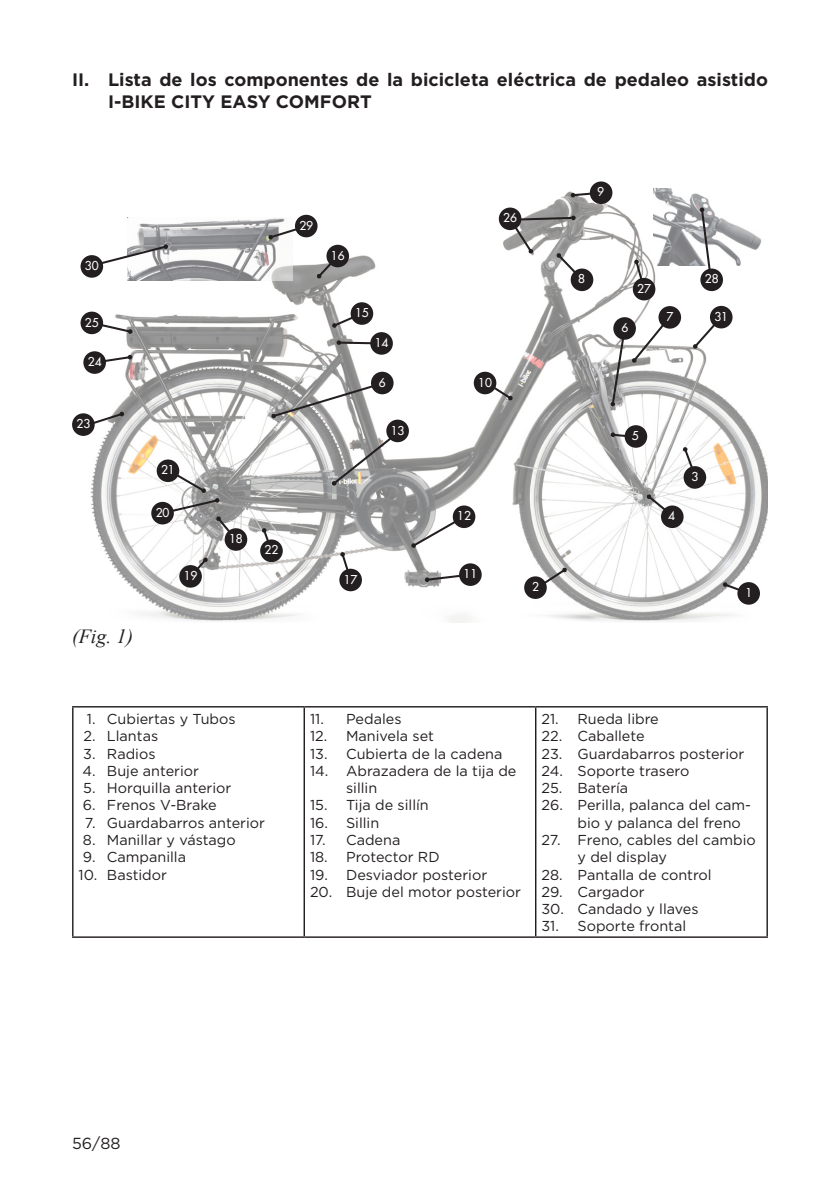
<style>
.page{position:relative;width:840px;height:1191px;background:#fff}
.page>*{position:absolute;margin:0;border:0;box-sizing:border-box;transform-origin:0 0}
.t1{font:italic 20px "Times New Roman";color:#231f20}
.t2{font:700 18px/21.6px "Gotham";color:#231f20}
.t3{font:16px "Gotham";color:#231f20}
.t4{font:14.4px/17.2px "Gotham";color:#231f20}
.t5{font:500 12px "Futura PRO";color:#fff}
</style>
<div class="page">
<img style="left:85px;top:191px;width:682px;height:431px">
<img style="left:127px;top:218px;width:165px;height:62px">
<img style="left:653px;top:188px;width:109px;height:78px">
<svg style="left:90px;top:244px;width:78px;height:24px"></svg>
<svg style="left:316px;top:253px;width:24px;height:26px"></svg>
<svg style="left:482px;top:379px;width:31px;height:22px"></svg>
<svg style="left:160px;top:467px;width:79px;height:75px"></svg>
<svg style="left:261px;top:527px;width:13px;height:18px"></svg>
<svg style="left:189px;top:557px;width:19px;height:20px"></svg>
<svg style="left:336px;top:340px;width:34px;height:5px"></svg>
<svg style="left:410px;top:514px;width:56px;height:34px"></svg>
<svg style="left:340px;top:552px;width:13px;height:23px"></svg>
<svg style="left:533px;top:567px;width:34px;height:24px"></svg>
<svg style="left:722px;top:582px;width:23px;height:14px"></svg>
<svg style="left:104px;top:355px;width:28px;height:10px"></svg>
<svg style="left:85px;top:411px;width:39px;height:17px"></svg>
<svg style="left:331px;top:311px;width:33px;height:17px"></svg>
<svg style="left:610px;top:314px;width:62px;height:92px"></svg>
<svg style="left:645px;top:494px;width:30px;height:25px"></svg>
<svg style="left:682px;top:447px;width:14px;height:30px"></svg>
<svg style="left:570px;top:191px;width:20px;height:7px"></svg>
<svg style="left:699px;top:207px;width:14px;height:76px"></svg>
<svg style="left:633px;top:259px;width:13px;height:25px"></svg>
<svg style="left:331px;top:429px;width:70px;height:57px"></svg>
<svg style="left:424px;top:572px;width:37px;height:10px"></svg>
<svg style="left:610px;top:432px;width:15px;height:7px"></svg>
<svg style="left:692px;top:314px;width:31px;height:35px"></svg>
<svg style="left:507px;top:215px;width:77px;height:67px"></svg>
<svg style="left:95px;top:320px;width:38px;height:14px"></svg>
<svg style="left:268px;top:223px;width:41px;height:17px"></svg>
<svg style="left:271px;top:381px;width:112px;height:37px"></svg>
<div style="left:326px;top:245px;width:23px;height:22px;background:#231f20;border-radius:50%"></div>
<div style="left:295px;top:215px;width:22px;height:22px;background:#231f20;border-radius:50%"></div>
<div style="left:350px;top:302px;width:23px;height:23px;background:#231f20;border-radius:50%"></div>
<div style="left:370px;top:332px;width:22px;height:23px;background:#231f20;border-radius:50%"></div>
<div style="left:72px;top:413px;width:23px;height:23px;background:#231f20;border-radius:50%"></div>
<div style="left:473px;top:372px;width:23px;height:22px;background:#231f20;border-radius:50%"></div>
<div style="left:613px;top:317px;width:22px;height:23px;background:#231f20;border-radius:50%"></div>
<div style="left:371px;top:372px;width:22px;height:22px;background:#231f20;border-radius:50%"></div>
<div style="left:709px;top:306px;width:23px;height:22px;background:#231f20;border-radius:50%"></div>
<div style="left:700px;top:268px;width:22px;height:23px;background:#231f20;border-radius:50%"></div>
<div style="left:498px;top:207px;width:23px;height:23px;background:#231f20;border-radius:50%"></div>
<div style="left:570px;top:268px;width:23px;height:23px;background:#231f20;border-radius:50%"></div>
<div style="left:632px;top:278px;width:23px;height:22px;background:#231f20;border-radius:50%"></div>
<div style="left:658px;top:306px;width:22px;height:23px;background:#231f20;border-radius:50%"></div>
<div style="left:589px;top:181px;width:23px;height:23px;background:#231f20;border-radius:50%"></div>
<div style="left:624px;top:425px;width:22px;height:23px;background:#231f20;border-radius:50%"></div>
<div style="left:683px;top:466px;width:22px;height:23px;background:#231f20;border-radius:50%"></div>
<div style="left:660px;top:505px;width:23px;height:23px;background:#231f20;border-radius:50%"></div>
<div style="left:151px;top:502px;width:23px;height:22px;background:#231f20;border-radius:50%"></div>
<div style="left:524px;top:576px;width:22px;height:23px;background:#231f20;border-radius:50%"></div>
<div style="left:459px;top:563px;width:22px;height:23px;background:#231f20;border-radius:50%"></div>
<div style="left:452px;top:505px;width:23px;height:23px;background:#231f20;border-radius:50%"></div>
<div style="left:179px;top:565px;width:23px;height:22px;background:#231f20;border-radius:50%"></div>
<div style="left:386px;top:419px;width:22px;height:23px;background:#231f20;border-radius:50%"></div>
<div style="left:339px;top:569px;width:23px;height:22px;background:#231f20;border-radius:50%"></div>
<div style="left:737px;top:582px;width:22px;height:22px;background:#231f20;border-radius:50%"></div>
<div style="left:260px;top:539px;width:22px;height:23px;background:#231f20;border-radius:50%"></div>
<div style="left:224px;top:528px;width:23px;height:23px;background:#231f20;border-radius:50%"></div>
<div style="left:157px;top:459px;width:22px;height:23px;background:#231f20;border-radius:50%"></div>
<div style="left:83px;top:351px;width:23px;height:23px;background:#231f20;border-radius:50%"></div>
<div style="left:80px;top:312px;width:23px;height:22px;background:#231f20;border-radius:50%"></div>
<div style="left:80px;top:255px;width:23px;height:23px;background:#231f20;border-radius:50%"></div>
<hr style="left:72px;top:706px;width:232px;height:1px;background:#231f20">
<hr style="left:72px;top:707px;width:1px;height:229px;background:#231f20">
<hr style="left:304px;top:706px;width:231px;height:1px;background:#231f20">
<hr style="left:303px;top:707px;width:2px;height:229px;background:#231f20">
<hr style="left:535px;top:706px;width:232px;height:1px;background:#231f20">
<hr style="left:534px;top:707px;width:2px;height:229px;background:#231f20">
<hr style="left:766px;top:707px;width:1px;height:229px;background:#231f20">
<hr style="left:72px;top:936px;width:232px;height:2px;background:#231f20">
<hr style="left:304px;top:936px;width:231px;height:2px;background:#231f20">
<hr style="left:535px;top:936px;width:232px;height:2px;background:#231f20">
<p class="t2" style="left:108px;top:69px;width:661px;text-indent:-36px">II. Lista de los componentes de la bicicleta eléctrica de pedaleo asistido<br>I-BIKE CITY EASY COMFORT</p>
<p class="t5" style="left:85px;top:258px;width:15px">30</p>
<p class="t5" style="left:85px;top:314px;width:15px">25</p>
<p class="t5" style="left:88px;top:354px;width:15px">24</p>
<p class="t5" style="left:76px;top:416px;width:15px">23</p>
<p class="t1" style="left:72px;top:623px;width:63px">(Fig. 1)</p>
<p class="t5" style="left:161px;top:462px;width:15px">21</p>
<p class="t5" style="left:155px;top:505px;width:15px">20</p>
<p class="t5" style="left:183px;top:568px;width:15px">19</p>
<p class="t5" style="left:299px;top:218px;width:15px">29</p>
<p class="t5" style="left:331px;top:248px;width:15px">16</p>
<p class="t5" style="left:355px;top:305px;width:15px">15</p>
<p class="t5" style="left:374px;top:335px;width:15px">14</p>
<p class="t5" style="left:379px;top:375px;width:8px">6</p>
<p class="t5" style="left:390px;top:422px;width:15px">13</p>
<p class="t5" style="left:229px;top:531px;width:15px">18</p>
<p class="t5" style="left:264px;top:542px;width:15px">22</p>
<p class="t5" style="left:343px;top:571px;width:15px">17</p>
<p class="t5" style="left:503px;top:210px;width:15px">26</p>
<p class="t5" style="left:478px;top:375px;width:15px">10</p>
<p class="t5" style="left:457px;top:508px;width:15px">12</p>
<p class="t5" style="left:463px;top:566px;width:15px">11</p>
<p class="t5" style="left:532px;top:579px;width:8px">2</p>
<p class="t5" style="left:596px;top:184px;width:8px">9</p>
<p class="t5" style="left:577px;top:271px;width:8px">8</p>
<p class="t5" style="left:636px;top:281px;width:15px">27</p>
<p class="t5" style="left:621px;top:320px;width:8px">6</p>
<p class="t5" style="left:666px;top:309px;width:8px">7</p>
<p class="t5" style="left:704px;top:271px;width:15px">28</p>
<p class="t5" style="left:714px;top:309px;width:15px">31</p>
<p class="t5" style="left:631px;top:428px;width:8px">5</p>
<p class="t5" style="left:668px;top:508px;width:8px">4</p>
<p class="t5" style="left:691px;top:469px;width:8px">3</p>
<p class="t5" style="left:745px;top:585px;width:8px">1</p>
<p class="t4" style="left:87px;top:710px;width:150px">1. Cubiertas y Tubos</p>
<p class="t4" style="left:83px;top:727px;width:76px">2. Llantas</p>
<p class="t4" style="left:83px;top:744px;width:74px">3. Radios</p>
<p class="t4" style="left:82px;top:762px;width:118px">4. Buje anterior</p>
<p class="t4" style="left:83px;top:779px;width:149px">5. Horquilla anterior</p>
<p class="t4" style="left:83px;top:796px;width:135px">6. Frenos V-Brake</p>
<p class="t4" style="left:85px;top:813px;width:181px">7. Guardabarros anterior</p>
<p class="t4" style="left:83px;top:831px;width:154px">8. Manillar y vástago</p>
<p class="t4" style="left:83px;top:848px;width:105px">9. Campanilla</p>
<p class="t4" style="left:78px;top:865px;width:90px">10. Bastidor</p>
<p class="t4" style="left:310px;top:710px;width:93px">11. Pedales</p>
<p class="t4" style="left:310px;top:727px;width:125px">12. Manivela set</p>
<p class="t4" style="left:310px;top:744px;width:194px">13. Cubierta de la cadena</p>
<p class="t4" style="left:346px;top:762px;width:172px;text-indent:-36px">14. Abrazadera de la tija de sillin</p>
<p class="t4" style="left:310px;top:796px;width:120px">15. Tija de sillín</p>
<p class="t4" style="left:310px;top:813px;width:71px">16. Sillin</p>
<p class="t4" style="left:310px;top:831px;width:92px">17. Cadena</p>
<p class="t4" style="left:310px;top:848px;width:131px">18. Protector RD</p>
<p class="t4" style="left:310px;top:865px;width:178px">19. Desviador posterior</p>
<p class="t4" style="left:310px;top:882px;width:212px">20. Buje del motor posterior</p>
<p class="t4" style="left:541px;top:710px;width:119px">21. Rueda libre</p>
<p class="t4" style="left:541px;top:727px;width:105px">22. Caballete</p>
<p class="t4" style="left:541px;top:744px;width:204px">23. Guardabarros posterior</p>
<p class="t4" style="left:541px;top:762px;width:149px">24. Soporte trasero</p>
<p class="t4" style="left:541px;top:779px;width:88px">25. Batería</p>
<p class="t4" style="left:577px;top:796px;width:175px;text-indent:-36px">26. Perilla, palanca del cam&shy;bio y palanca del freno</p>
<p class="t4" style="left:577px;top:831px;width:180px;text-indent:-36px">27. Freno, cables del cambio y del display</p>
<p class="t4" style="left:541px;top:865px;width:171px">28. Pantalla de control</p>
<p class="t4" style="left:541px;top:882px;width:105px">29. Cargador</p>
<p class="t4" style="left:541px;top:900px;width:159px">30. Candado y llaves</p>
<p class="t4" style="left:541px;top:917px;width:146px">31. Soporte frontal</p>
<p class="t3" style="left:72px;top:1132px;width:50px">56/88</p>
</div>
